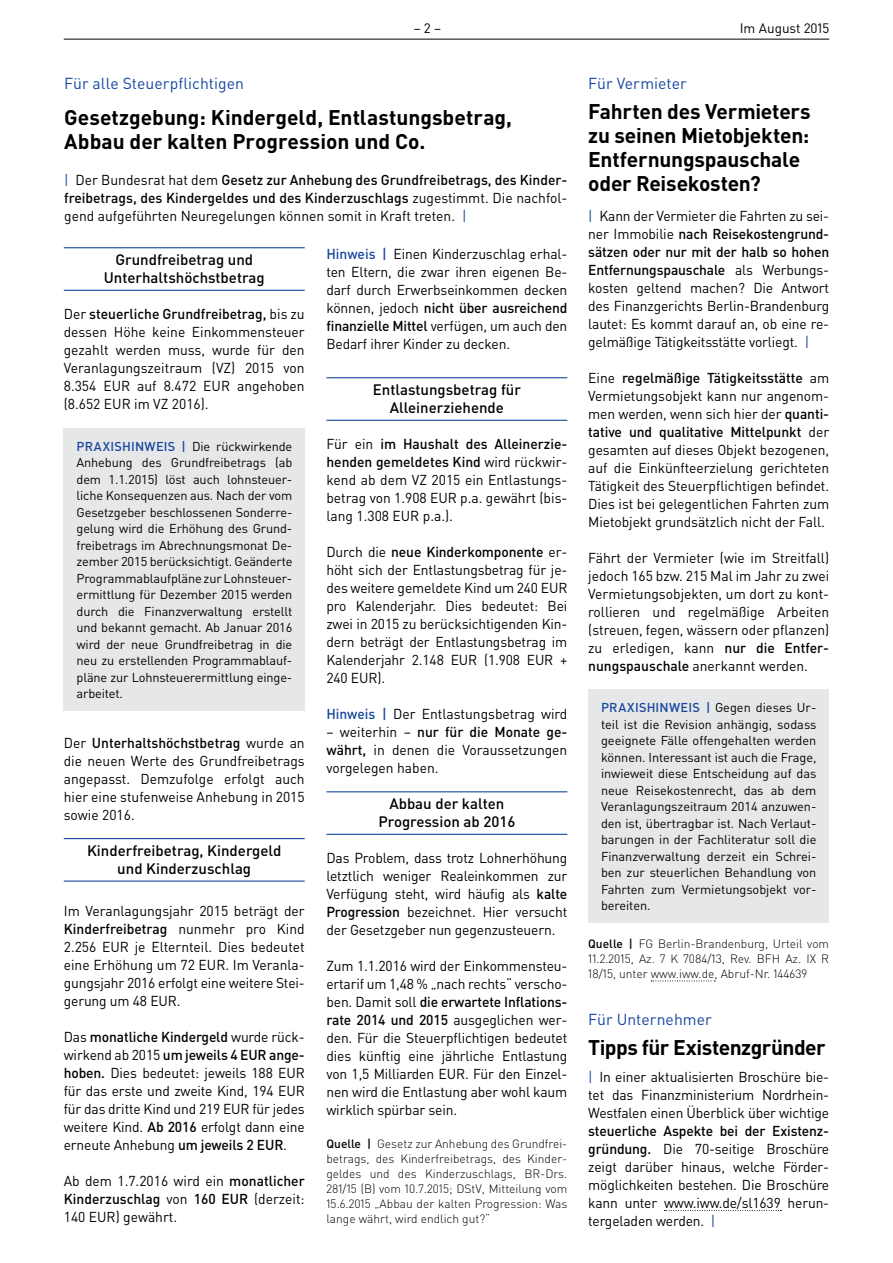
<style>
.page{position:relative;width:893px;height:1263px;background:#fff}
.page>*{position:absolute;margin:0;border:0;box-sizing:border-box;transform-origin:0 0}
.t1{font:700 21px/24px "DIN Pro";letter-spacing:-.005em;color:#000}
.t2{font:700 21px "DIN Pro";letter-spacing:-.025em;color:#000}
.t3{font:15.75px "DIN Pro";color:#17479e}
.t4{font:500 15px/18px "DIN Pro";color:#000;text-align:center}
.t5{font:14.25px/18px "DIN Pro";letter-spacing:-.01em;color:#000;text-align:justify}
.t6{font:500 14.25px/18px "DIN Pro";color:#000;text-align:justify}
.t7{font:13.5px "DIN Pro";color:#000}
.t8{font:12.75px/16.5px "DIN Pro";letter-spacing:-.01em;color:#000}
.t9{font:300 12px/15px "DIN Pro";color:#000;text-align:justify}
.s1{font-weight:400;color:#17479e}
.s2{font-weight:400}
.s3{font-weight:500}
.s4{font-weight:500;color:#17479e}
.s5{color:#17479e}
</style>
<div class="page">
<hr style="left:64px;top:39px;width:765px;height:1px;background:#000">
<hr style="left:64px;top:247px;width:241px;height:1px;background:#17479e">
<hr style="left:64px;top:290px;width:241px;height:1px;background:#17479e">
<hr style="left:64px;top:838px;width:241px;height:1px;background:#17479e">
<hr style="left:64px;top:880px;width:241px;height:2px;background:#17479e">
<div style="left:64px;top:428px;width:241px;height:283px;background:#e6e7e8"></div>
<hr style="left:326px;top:377px;width:241px;height:1px;background:#17479e">
<hr style="left:326px;top:420px;width:241px;height:1px;background:#17479e">
<hr style="left:326px;top:791px;width:241px;height:1px;background:#17479e">
<hr style="left:326px;top:834px;width:241px;height:1px;background:#17479e">
<svg style="left:651px;top:980px;width:64px;height:1px"></svg>
<div style="left:588px;top:690px;width:241px;height:233px;background:#e6e7e8"></div>
<svg style="left:664px;top:1210px;width:117px;height:1px"></svg>
<p class="t7" style="left:414px;top:19px;width:29px">– 2 –</p>
<p class="t7" style="left:740px;top:19px;width:91px">Im August 2015</p>
<p class="t3" style="left:64px;top:73px;width:181px">Für alle Steuerpflichtigen</p>
<h1 class="t1" style="left:64px;top:105px;width:449px">Gesetzgebung: Kindergeld, Entlastungsbetrag,<br>Abbau der kalten Progression und Co.</h1>
<p class="t6" style="left:64px;top:171px;width:505px"><span class="s1">|</span> <span class="s2">Der Bundesrat hat dem</span> Gesetz zur Anhebung des Grundfreibetrags, des Kinder&shy;freibetrags, des Kindergeldes und des Kinderzuschlags <span class="s2">zugestimmt. Die nachfol&shy;gend aufgeführten Neuregelungen können somit in Kraft treten.</span> <span class="s1">|</span></p>
<p class="t4" style="left:104px;top:250px;width:163px">Grundfreibetrag und<br>Unterhaltshöchstbetrag</p>
<p class="t5" style="left:64px;top:305px;width:242px">Der <span class="s3">steuerliche Grundfreibetrag,</span> bis zu dessen Höhe keine Einkommensteuer gezahlt werden muss, wurde für den Veranlagungszeitraum (VZ) 2015 von 8.354 EUR auf 8.472 EUR angehoben (8.652 EUR im VZ 2016).</p>
<p class="t8" style="left:77px;top:437px;width:217px"><span class="s4">PRAXISHINWEIS |</span> Die rückwirkende Anhebung des Grundfreibetrags (ab dem 1.1.2015) löst auch lohnsteuer&shy;liche Konsequenzen aus. Nach der vom Gesetzgeber beschlossenen Sonderre&shy;gelung wird die Erhöhung des Grund&shy;freibetrags im Abrechnungsmonat De&shy;zember 2015 berücksichtigt. Geänderte Programmablaufpläne zur Lohnsteuer&shy;ermittlung für Dezember 2015 werden durch die Finanzverwaltung erstellt und bekannt gemacht. Ab Januar 2016 wird der neue Grundfreibetrag in die neu zu erstellenden Programmablauf&shy;pläne zur Lohnsteuerermittlung einge&shy;arbeitet.</p>
<p class="t5" style="left:64px;top:733px;width:242px">Der <span class="s3">Unterhaltshöchstbetrag</span> wurde an die neuen Werte des Grundfreibetrags angepasst. Demzufolge erfolgt auch hier eine stufenweise Anhebung in 2015 sowie 2016.</p>
<p class="t4" style="left:87px;top:841px;width:196px">Kinderfreibetrag, Kindergeld und Kinderzuschlag</p>
<p class="t5" style="left:64px;top:901px;width:242px">Im Veranlagungsjahr 2015 beträgt der <span class="s3">Kinderfreibetrag</span> nunmehr pro Kind 2.256 EUR je Elternteil. Dies bedeutet eine Erhöhung um 72 EUR. Im Veranla&shy;gungsjahr 2016 erfolgt eine weitere Stei&shy;gerung um 48 EUR.</p>
<p class="t5" style="left:64px;top:1027px;width:242px">Das <span class="s3">monatliche Kindergeld</span> wurde rück&shy;wirkend ab 2015 <span class="s3">um jeweils 4 EUR ange&shy;hoben.</span> Dies bedeutet: jeweils 188 EUR für das erste und zweite Kind, 194 EUR für das dritte Kind und 219 EUR für jedes weitere Kind. <span class="s3">Ab 2016</span> erfolgt dann eine erneute Anhebung <span class="s3">um jeweils 2 EUR</span>.</p>
<p class="t5" style="left:64px;top:1171px;width:242px">Ab dem 1.7.2016 wird ein <span class="s3">monatlicher Kinderzuschlag</span> von <span class="s3">160 EUR</span> (derzeit:<br>140 EUR) gewährt.</p>
<p class="t5" style="left:326px;top:244px;width:242px"><span class="s4">Hinweis |</span> Einen Kinderzuschlag erhal&shy;ten Eltern, die zwar ihren eigenen Be&shy;darf durch Erwerbseinkommen decken können, jedoch <span class="s3">nicht über ausreichend finanzielle Mittel</span> verfügen, um auch den Bedarf ihrer Kinder zu decken.</p>
<p class="t4" style="left:373px;top:380px;width:150px">Entlastungsbetrag für<br>Alleinerziehende</p>
<p class="t5" style="left:326px;top:435px;width:242px">Für ein <span class="s3">im Haushalt des Alleinerzie&shy;henden gemeldetes Kind</span> wird rückwir&shy;kend ab dem VZ 2015 ein Entlastungs&shy;betrag von 1.908 EUR p.a. gewährt (bis&shy;lang 1.308 EUR p.a.).</p>
<p class="t5" style="left:326px;top:543px;width:242px">Durch die <span class="s3">neue Kinderkomponente</span> er&shy;höht sich der Entlastungsbetrag für je&shy;des weitere gemeldete Kind um 240 EUR pro Kalenderjahr. Dies bedeutet: Bei zwei in 2015 zu berücksichtigenden Kin&shy;dern beträgt der Entlastungsbetrag im Kalenderjahr 2.148 EUR (1.908 EUR + 240 EUR).</p>
<p class="t5" style="left:326px;top:705px;width:242px"><span class="s4">Hinweis |</span> Der Entlastungsbetrag wird</p>
<p class="t5" style="left:326px;top:723px;width:242px">– weiterhin – <span class="s3">nur für die Monate ge&shy;währt,</span> in denen die Voraussetzungen vorgelegen haben.</p>
<p class="t4" style="left:378px;top:794px;width:138px">Abbau der kalten<br>Progression ab 2016</p>
<p class="t5" style="left:326px;top:849px;width:242px">Das Problem, dass trotz Lohnerhöhung letztlich weniger Realeinkommen zur Verfügung steht, wird häufig als <span class="s3">kalte Progression</span> bezeichnet. Hier versucht der Gesetzgeber nun gegenzusteuern.</p>
<p class="t5" style="left:326px;top:957px;width:242px">Zum 1.1.2016 wird der Einkommensteu&shy;ertarif um 1,48 % „nach rechts“ verscho&shy;ben. Damit soll <span class="s3">die erwartete Inflations&shy;rate 2014 und 2015</span> ausgeglichen wer&shy;den. Für die Steuerpflichtigen bedeutet dies künftig eine jährliche Entlastung von 1,5 Milliarden EUR. Für den Einzel&shy;nen wird die Entlastung aber wohl kaum wirklich spürbar sein.</p>
<p class="t9" style="left:326px;top:1136px;width:242px"><span class="s3">Quelle |</span> Gesetz zur Anhebung des Grundfrei&shy;betrags, des Kinderfreibetrags, des Kinder&shy;geldes und des Kinderzuschlags, BR-Drs.<br>281/15 (B) vom 10.7.2015; DStV, Mitteilung vom 15.6.2015 „Abbau der kalten Progression: Was lange währt, wird endlich gut?“</p>
<p class="t3" style="left:588px;top:72px;width:100px">Für Vermieter</p>
<h1 class="t1" style="left:588px;top:98px;width:224px">Fahrten des Vermieters zu seinen Mietobjekten:<br>Entfernungspauschale oder Reisekosten?</h1>
<p class="t5" style="left:588px;top:206px;width:242px"><span class="s5">|</span> Kann der Vermieter die Fahrten zu sei&shy;ner Immobilie <span class="s3">nach Reisekostengrund&shy;sätzen oder nur mit der halb so hohen Entfernungspauschale</span> als Werbungs&shy;kosten geltend machen? Die Antwort des Finanzgerichts Berlin-Brandenburg lautet: Es kommt darauf an, ob eine re&shy;gelmäßige Tätigkeitsstätte vorliegt. <span class="s5">|</span></p>
<p class="t5" style="left:588px;top:368px;width:242px">Eine <span class="s3">regelmäßige Tätigkeitsstätte</span> am Vermietungsobjekt kann nur angenom&shy;men werden, wenn sich hier der <span class="s3">quanti&shy;tative und qualitative Mittelpunkt</span> der gesamten auf dieses Objekt bezogenen, auf die Einkünfteerzielung gerichteten Tätigkeit des Steuerpflichtigen befindet.<br>Dies ist bei gelegentlichen Fahrten zum Mietobjekt grundsätzlich nicht der Fall.</p>
<p class="t5" style="left:588px;top:548px;width:242px">Fährt der Vermieter (wie im Streitfall) jedoch 165 bzw. 215 Mal im Jahr zu zwei Vermietungsobjekten, um dort zu kont&shy;rollieren und regelmäßige Arbeiten (streuen, fegen, wässern oder pflanzen) zu erledigen, kann <span class="s3">nur die Entfer&shy;nungspauschale</span> anerkannt werden.</p>
<p class="t8" style="left:601px;top:699px;width:217px;text-align:justify"><span class="s4">PRAXISHINWEIS |</span> Gegen dieses Ur&shy;teil ist die Revision anhängig, sodass geeignete Fälle offengehalten werden können. Interessant ist auch die Frage, inwieweit diese Entscheidung auf das neue Reisekostenrecht, das ab dem Veranlagungszeitraum 2014 anzuwen&shy;den ist, übertragbar ist. Nach Verlaut&shy;barungen in der Fachliteratur soll die Finanzverwaltung derzeit ein Schrei&shy;ben zur steuerlichen Behandlung von Fahrten zum Vermietungsobjekt vor&shy;bereiten.</p>
<p class="t9" style="left:588px;top:936px;width:242px"><span class="s3">Quelle |</span> FG Berlin-Brandenburg, Urteil vom 11.2.2015, Az. 7 K 7084/13, Rev. BFH Az. IX R 18/15, unter www.iww.de, Abruf-Nr. 144639</p>
<p class="t3" style="left:588px;top:1008px;width:125px">Für Unternehmer</p>
<h1 class="t2" style="left:588px;top:1033px;width:239px">Tipps für Existenzgründer</h1>
<p class="t5" style="left:588px;top:1067px;width:242px"><span class="s5">|</span> In einer aktualisierten Broschüre bie&shy;tet das Finanzministerium Nordrhein-Westfalen einen Überblick über wichtige</p>
<p class="t5" style="left:588px;top:1121px;width:242px"><span class="s3">steuerliche Aspekte bei der Existenz&shy;gründung.</span> Die 70-seitige Broschüre zeigt darüber hinaus, welche Förder&shy;möglichkeiten bestehen. Die Broschüre kann unter www.iww.de/sl1639 herun&shy;tergeladen werden. <span class="s5">|</span></p>
</div>
